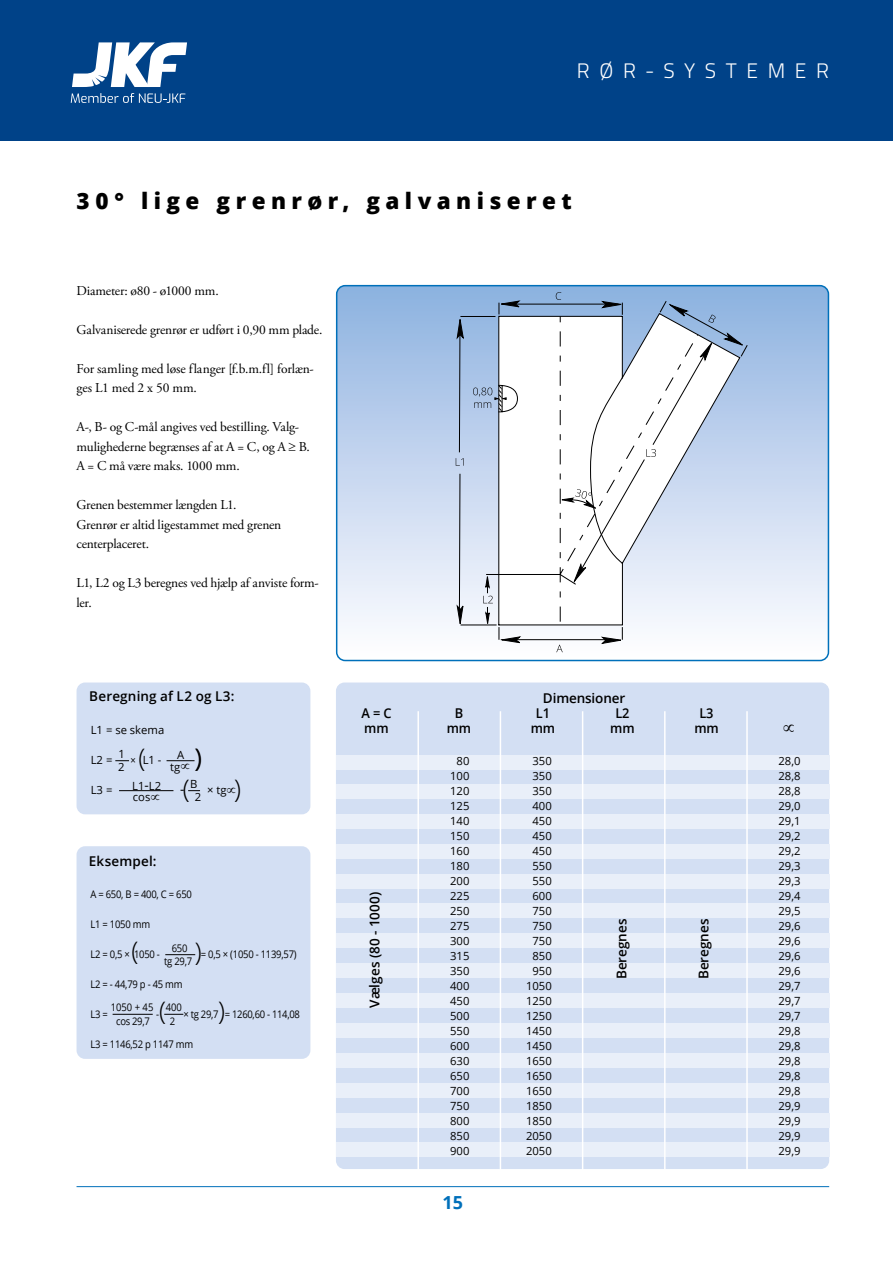
<style>
.page{position:relative;width:893px;height:1263px;background:#fff}
.page>*{position:absolute;margin:0;border:0;box-sizing:border-box;transform-origin:0 0}
.t1{font:300 25.5px "Open Sans";color:#000}
.t2{font:800 22.5px "Open Sans";letter-spacing:.24em;color:#000}
.t3{font:300 21px "Titillium";letter-spacing:.46em;color:#fff}
.t4{font:700 18px "Open Sans";color:#0070ba}
.t5{font:13.5px/19.5px "Adobe Garamond Pro";letter-spacing:-.015em;color:#000}
.t6{font:600 13.5px "Open Sans";color:#000}
.t7{font:600 13.5px "Open Sans";color:#000;scale:.95 1}
.t8{font:13.5px "Open Sans";color:#000}
.t9{font:11.25px/15px "Open Sans";color:#000;text-align:center}
.t10{font:10.5px "Open Sans";letter-spacing:-.025em;color:#000;scale:.9 1}
.t11{font:10.5px "Open Sans";color:#000;scale:.9 1}
.s1{font-size:13.5px}
.s2{font-size:10.5px}
</style>
<div class="page">
<div style="left:0;top:0;width:893px;height:140px;background:#004288"></div>
<div style="left:77px;top:682px;width:233px;height:132px;background:#d3dff3;border-radius:9px"></div>
<div style="left:336px;top:682px;width:493px;height:487px;background:#d3dff3;border-radius:9px"></div>
<div style="left:336px;top:755px;width:493px;height:14px;background:#e9eff9"></div>
<div style="left:336px;top:784px;width:493px;height:15px;background:#e9eff9"></div>
<div style="left:336px;top:814px;width:493px;height:15px;background:#e9eff9"></div>
<div style="left:336px;top:844px;width:493px;height:15px;background:#e9eff9"></div>
<div style="left:336px;top:874px;width:493px;height:15px;background:#e9eff9"></div>
<div style="left:336px;top:903px;width:493px;height:15px;background:#e9eff9"></div>
<div style="left:336px;top:933px;width:493px;height:15px;background:#e9eff9"></div>
<div style="left:336px;top:963px;width:493px;height:15px;background:#e9eff9"></div>
<div style="left:336px;top:993px;width:493px;height:15px;background:#e9eff9"></div>
<div style="left:336px;top:1022px;width:493px;height:15px;background:#e9eff9"></div>
<div style="left:336px;top:1053px;width:493px;height:15px;background:#e9eff9"></div>
<div style="left:336px;top:1083px;width:493px;height:15px;background:#e9eff9"></div>
<div style="left:336px;top:1112px;width:493px;height:15px;background:#e9eff9"></div>
<div style="left:336px;top:1142px;width:493px;height:15px;background:#e9eff9"></div>
<div style="left:77px;top:846px;width:233px;height:213px;background:#d3dff3;border-radius:9px"></div>
<hr style="left:417px;top:711px;width:2px;height:466px;background:#fff">
<hr style="left:500px;top:711px;width:1px;height:466px;background:#fff">
<hr style="left:582px;top:711px;width:1px;height:466px;background:#fff">
<hr style="left:664px;top:711px;width:2px;height:466px;background:#fff">
<hr style="left:746px;top:711px;width:2px;height:466px;background:#fff">
<svg style="left:337px;top:286px;width:491px;height:374px"></svg>
<svg style="left:456px;top:292px;width:291px;height:360px"></svg>
<div style="left:336px;top:285px;width:493px;height:376px;border:2px solid #0070ba;border-radius:9px"></div>
<hr style="left:165px;top:954px;width:30px;height:1px;background:#000">
<hr style="left:113px;top:1014px;width:40px;height:1px;background:#000">
<svg style="left:164px;top:1014px;width:19px;height:1px"></svg>
<svg style="left:115px;top:760px;width:14px;height:1px"></svg>
<svg style="left:167px;top:760px;width:28px;height:1px"></svg>
<hr style="left:119px;top:790px;width:54px;height:1px;background:#000">
<svg style="left:188px;top:790px;width:12px;height:1px"></svg>
<hr style="left:77px;top:1186px;width:752px;height:1px;background:#0070ba">
<svg style="left:71px;top:42px;width:116px;height:61px"></svg>
<h3 class="t3" style="left:577px;top:55px;width:254px">RØR-SYSTEMER</h3>
<h2 class="t2" style="left:77px;top:183px;width:497px">30° lige grenrør, galvaniseret</h2>
<p class="t5" style="left:77px;top:281px;width:144px">Diameter: ø80 - ø1000 mm.</p>
<p class="t5" style="left:77px;top:320px;width:247px">Galvaniserede grenrør er udført i 0,90 mm plade.</p>
<p class="t5" style="left:77px;top:359px;width:239px">For samling med løse flanger [f.b.m.fl] forlæn&shy;ges L1 med 2 x 50 mm.</p>
<p class="t5" style="left:77px;top:418px;width:235px">A-, B- og C-mål angives ved bestilling. Valg&shy;mulighederne begrænses af at A = C, og A ≥ B.<br>A = C må være maks. 1000 mm.</p>
<p class="t5" style="left:77px;top:496px;width:206px">Grenen bestemmer længden L1.<br>Grenrør er altid ligestammet med grenen centerplaceret.</p>
<p class="t5" style="left:77px;top:574px;width:244px">L1, L2 og L3 beregnes ved hjælp af anviste form&shy;ler.</p>
<p class="t6" style="left:89px;top:687px;width:147px">Beregning af L2 og L3:</p>
<p class="t9" style="left:91px;top:722px;width:75px">L1 = se skema</p>
<p class="t9" style="left:91px;top:752px;width:23px">L2 =</p>
<p class="t9" style="left:118px;top:759px;width:8px">2</p>
<h1 class="t1" style="left:138px;top:741px;width:8px">(</h1>
<h1 class="t1" style="left:194px;top:741px;width:8px">)</h1>
<h1 class="t1" style="left:183px;top:771px;width:8px">(</h1>
<h1 class="t1" style="left:234px;top:771px;width:8px">)</h1>
<p class="t9" style="left:119px;top:746px;width:8px">1</p>
<p class="t9" style="left:177px;top:747px;width:9px">A</p>
<p class="t9" style="left:132px;top:778px;width:30px">L1<span class="s1">-</span>L2</p>
<p class="t9" style="left:190px;top:776px;width:9px">B</p>
<p class="t9" style="left:131px;top:752px;width:32px"><span class="s2">×</span> L1 -</p>
<p class="t9" style="left:170px;top:759px;width:21px">tg∝</p>
<p class="t9" style="left:91px;top:782px;width:23px">L3 =</p>
<p class="t9" style="left:207px;top:782px;width:31px">× tg∝</p>
<p class="t8" style="left:180px;top:780px;width:6px">-</p>
<p class="t9" style="left:195px;top:789px;width:8px">2</p>
<p class="t9" style="left:133px;top:789px;width:29px">cos∝</p>
<p class="t6" style="left:89px;top:852px;width:69px">Eksempel:</p>
<p class="t10" style="left:90px;top:887px;width:114px">A = 650, B = 400, C = 650</p>
<p class="t10" style="left:90px;top:917px;width:68px">L1 = 1050 mm</p>
<p class="t10" style="left:90px;top:947px;width:79px">L2 = 0,5 × 1050 -</p>
<p class="t10" style="left:164px;top:953px;width:33px">tg 29,7</p>
<h1 class="t1" style="left:132px;top:934px;width:8px">(</h1>
<p class="t11" style="left:111px;top:1000px;width:81px">1050 + 45 400</p>
<h1 class="t1" style="left:195px;top:934px;width:8px">)</h1>
<p class="t10" style="left:172px;top:941px;width:19px">650</p>
<p class="t10" style="left:201px;top:947px;width:108px">= 0,5 × (1050 - 1139,57)</p>
<p class="t10" style="left:90px;top:977px;width:104px">L2 = - 44,79 p - 45 mm</p>
<p class="t10" style="left:90px;top:1007px;width:21px">L3 =</p>
<p class="t10" style="left:116px;top:1013px;width:39px">cos 29,7</p>
<h1 class="t1" style="left:218px;top:993px;width:8px">)</h1>
<h1 class="t1" style="left:159px;top:994px;width:8px">(</h1>
<p class="t10" style="left:184px;top:1007px;width:131px">× tg 29,7 = 1260,60 - 114,08</p>
<p class="t10" style="left:90px;top:1037px;width:116px">L3 = 1146,52 p 1147 mm</p>
<p class="t10" style="left:156px;top:1007px;width:5px">-</p>
<p class="t10" style="left:170px;top:1013px;width:8px">2</p>
<p class="t6" style="left:543px;top:689px;width:84px">Dimensioner</p>
<p class="t7" style="left:361px;top:704px;width:33px">A = C</p>
<p class="t7" style="left:455px;top:704px;width:10px">B</p>
<p class="t7" style="left:536px;top:704px;width:16px">L1</p>
<p class="t7" style="left:615px;top:704px;width:16px">L2</p>
<p class="t7" style="left:699px;top:704px;width:16px">L3</p>
<p class="t7" style="left:364px;top:719px;width:27px">mm</p>
<p class="t7" style="left:447px;top:719px;width:27px">mm</p>
<p class="t7" style="left:531px;top:719px;width:27px">mm</p>
<p class="t7" style="left:610px;top:719px;width:27px">mm</p>
<p class="t7" style="left:694px;top:719px;width:27px">mm</p>
<p class="t6" style="left:365px;top:1008px;width:117px;rotate:-90deg">Vælges (80 - 1000)</p>
<p class="t9" style="left:450px;top:753px;width:21px">80<br>100<br>120<br>125<br>140<br>150<br>160<br>180<br>200<br>225<br>250<br>275<br>300<br>315<br>350<br>400<br>450<br>500<br>550<br>600<br>630<br>650<br>700<br>750<br>800<br>850<br>900</p>
<p class="t9" style="left:526px;top:753px;width:27px">350<br>350<br>350<br>400<br>450<br>450<br>450<br>550<br>550<br>600<br>750<br>750<br>750<br>850<br>950<br>1050<br>1250<br>1250<br>1450<br>1450<br>1650<br>1650<br>1650<br>1850<br>1850<br>2050<br>2050</p>
<p class="t9" style="left:778px;top:753px;width:24px;text-align:justify">28,0<br>28,8<br>28,8<br>29,0<br>29,1<br>29,2<br>29,2<br>29,3<br>29,3<br>29,4<br>29,5<br>29,6<br>29,6<br>29,6<br>29,6<br>29,7<br>29,7<br>29,7<br>29,8<br>29,8<br>29,8<br>29,8<br>29,8<br>29,9<br>29,9<br>29,9<br>29,9</p>
<p class="t6" style="left:612px;top:979px;width:62px;rotate:-90deg">Beregnes</p>
<p class="t6" style="left:694px;top:979px;width:62px;rotate:-90deg">Beregnes</p>
<h3 class="t4" style="left:443px;top:1189px;width:22px">15</h3>
</div>
